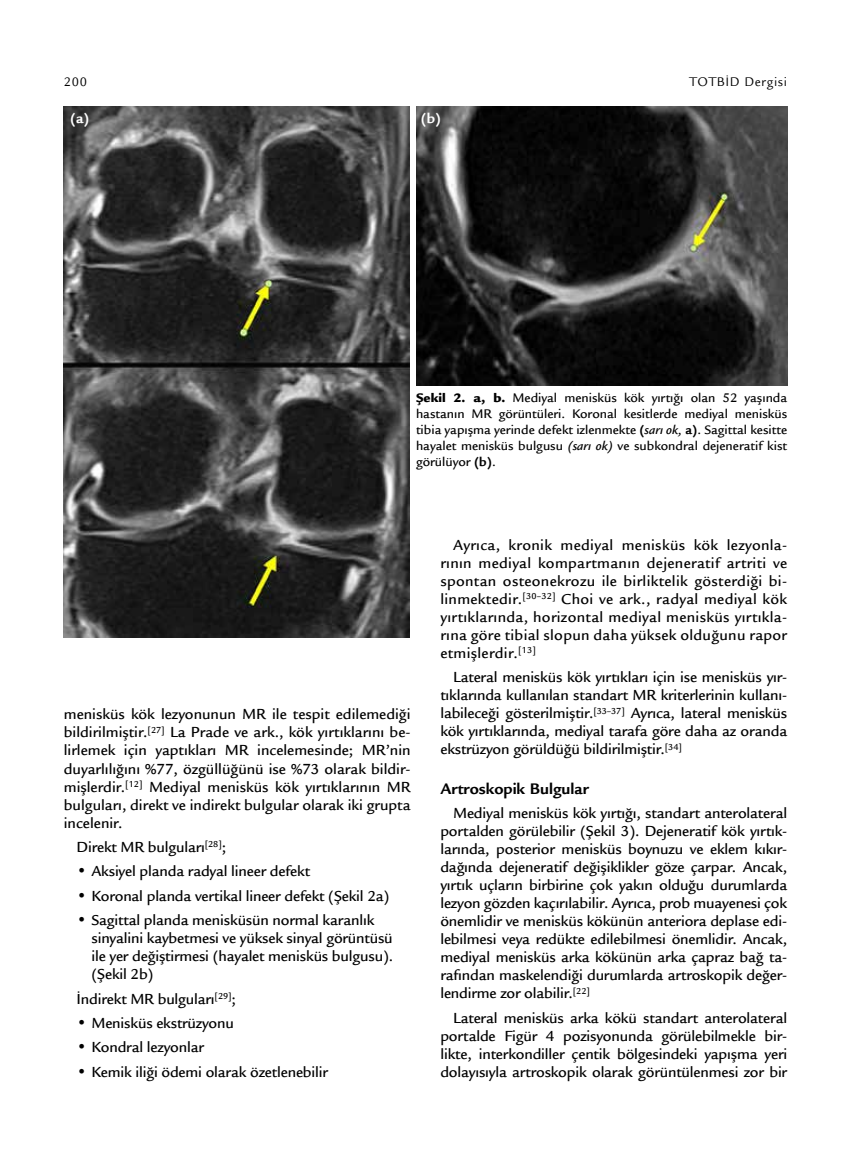
<style>
.page{position:relative;width:851px;height:1149px;background:#fff}
.page>*{position:absolute;margin:0;border:0;box-sizing:border-box;transform-origin:0 0}
.t1{font:700 16.5px "Legacy Sans Std";color:#000}
.t2{font:500 15.75px/18px "Legacy Sans Std";letter-spacing:-.01em;color:#000;text-align:justify}
.t3{font:700 15px "Legacy Sans Std";color:#fff}
.t4{font:500 13.5px/16.2px "Legacy Sans Std";color:#000;text-align:justify}
.t5{font:13.5px "Legacy Sans Std";letter-spacing:.05em;color:#000}
.s1{font-weight:900}
.s2{font-weight:700}
.s3{font-style:italic}
</style>
<div class="page">
<img style="left:64px;top:106px;width:345px;height:531px">
<img style="left:416px;top:106px;width:371px;height:279px">
<p class="t5" style="left:64px;top:74px;width:25px">200</p>
<p class="t5" style="left:689px;top:74px;width:99px">TOTBİD Dergisi</p>
<p class="t3" style="left:70px;top:109px;width:21px">(a)</p>
<p class="t3" style="left:421px;top:109px;width:22px">(b)</p>
<p class="t4" style="left:416px;top:389px;width:372px"><span class="s1">Şekil 2. a, b.</span> Mediyal menisküs kök yırtığı olan 52 yaşında hastanın MR görüntüleri. Koronal kesitlerde mediyal menisküs tibia yapışma yerinde defekt izlenmekte <span class="s2">(</span><span class="s3">sarı ok,</span> <span class="s2">a)</span>. Sagittal kesitte hayalet menisküs bulgusu <span class="s3">(sarı ok)</span> ve subkondral dejeneratif kist görülüyor <span class="s2">(b)</span>.</p>
<p class="t2" style="left:64px;top:705px;width:348px">menisküs kök lezyonunun MR ile tespit edilemediği bildirilmiştir.<sup>[27]</sup> La Prade ve ark., kök yırtıklarını be&shy;lirlemek için yaptıkları MR incelemesinde; MR’nin duyarlılığını %77, özgüllüğünü ise %73 olarak bildir&shy;mişlerdir.<sup>[12]</sup> Mediyal menisküs kök yırtıklarının MR bulguları, direkt ve indirekt bulgular olarak iki grupta incelenir.</p>
<p class="t2" style="left:77px;top:837px;width:151px">Direkt MR bulguları<sup>[28]</sup>;</p>
<p class="t2" style="left:78px;top:862px;width:233px">• Aksiyel planda radyal lineer defekt</p>
<p class="t2" style="left:78px;top:886px;width:313px">• Koronal planda vertikal lineer defekt (Şekil 2a)</p>
<p class="t2" style="left:91px;top:910px;width:303px;text-align:left;text-indent:-13px">• Sagittal planda menisküsün normal karanlık sinyalini kaybetmesi ve yüksek sinyal görüntüsü ile yer değiştirmesi (hayalet menisküs bulgusu). (Şekil 2b)</p>
<p class="t2" style="left:77px;top:989px;width:161px">İndirekt MR bulguları<sup>[29]</sup>;</p>
<p class="t2" style="left:78px;top:1013px;width:157px">• Menisküs ekstrüzyonu</p>
<p class="t2" style="left:78px;top:1038px;width:127px">• Kondral lezyonlar</p>
<p class="t2" style="left:78px;top:1062px;width:251px">• Kemik iliği ödemi olarak özetlenebilir</p>
<p class="t2" style="left:440px;top:536px;width:348px;text-indent:13px">Ayrıca, kronik mediyal menisküs kök lezyonla&shy;rının mediyal kompartmanın dejeneratif artriti ve spontan osteonekrozu ile birliktelik gösterdiği bi&shy;linmektedir.<sup>[30–32]</sup> Choi ve ark., radyal mediyal kök yırtıklarında, horizontal mediyal menisküs yırtıkla&shy;rına göre tibial slopun daha yüksek olduğunu rapor etmişlerdir.<sup>[13]</sup></p>
<p class="t2" style="left:440px;top:668px;width:348px;text-indent:13px">Lateral menisküs kök yırtıkları için ise menisküs yır&shy;tıklarında kullanılan standart MR kriterlerinin kullanı&shy;labileceği gösterilmiştir.<sup>[33–37]</sup> Ayrıca, lateral menisküs kök yırtıklarında, mediyal tarafa göre daha az oranda ekstrüzyon görüldüğü bildirilmiştir.<sup>[34]</sup></p>
<p class="t1" style="left:440px;top:778px;width:150px">Artroskopik Bulgular</p>
<p class="t2" style="left:440px;top:804px;width:348px;text-indent:13px">Mediyal menisküs kök yırtığı, standart anterolateral portalden görülebilir (Şekil 3). Dejeneratif kök yırtık&shy;larında, posterior menisküs boynuzu ve eklem kıkır&shy;dağında dejeneratif değişiklikler göze çarpar. Ancak, yırtık uçların birbirine çok yakın olduğu durumlarda lezyon gözden kaçırılabilir. Ayrıca, prob muayenesi çok önemlidir ve menisküs kökünün anteriora deplase edi&shy;lebilmesi veya redükte edilebilmesi önemlidir. Ancak, mediyal menisküs arka kökünün arka çapraz bağ ta&shy;rafından maskelendiği durumlarda artroskopik değer&shy;lendirme zor olabilir.<sup>[22]</sup></p>
<p class="t2" style="left:440px;top:1008px;width:348px;text-indent:13px">Lateral menisküs arka kökü standart anterolateral portalde Figür 4 pozisyonunda görülebilmekle bir&shy;likte, interkondiller çentik bölgesindeki yapışma yeri dolayısıyla artroskopik olarak görüntülenmesi zor bir</p>
</div>
